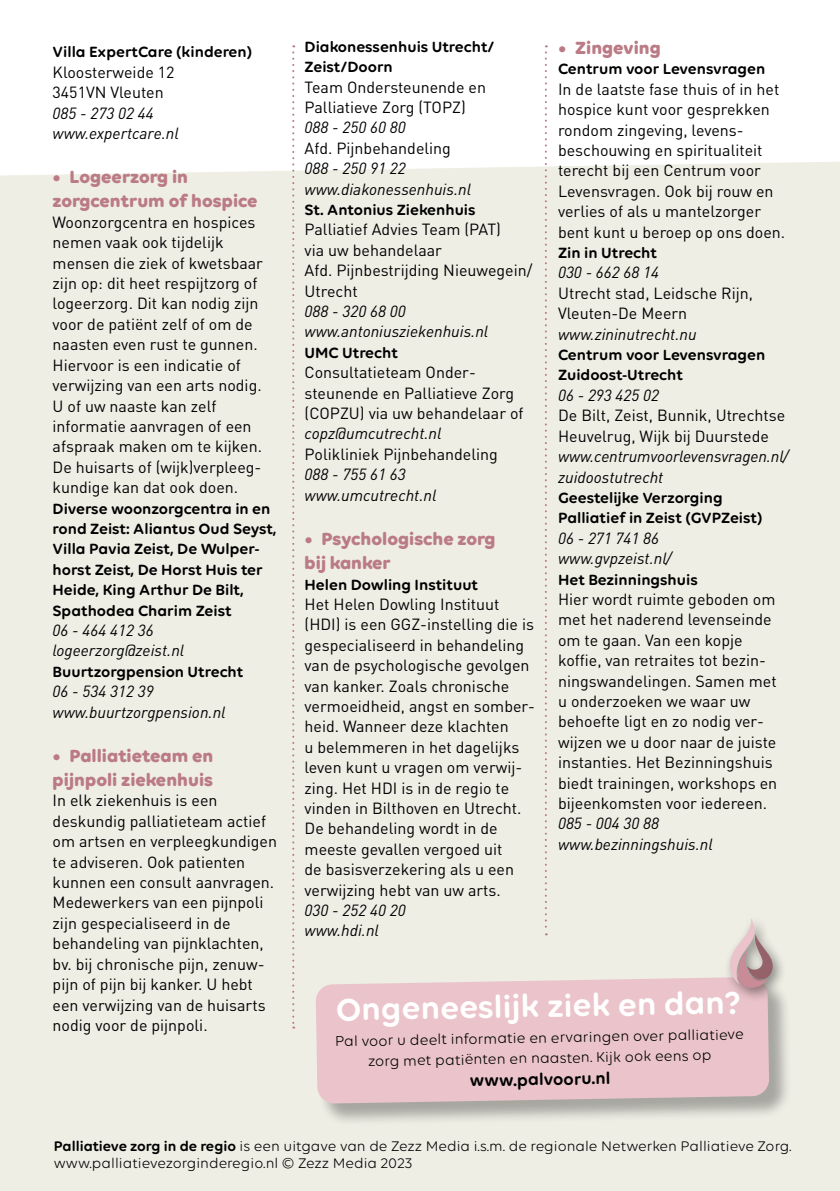
<style>
.page{position:relative;width:840px;height:1191px;background:#fff}
.page>*{position:absolute;margin:0;border:0;box-sizing:border-box;transform-origin:0 0}
.t1{font:600 34px "Volte Rounded";color:#fff}
.t2{font:700 19px/24px "Volte Rounded";color:#bb7b85}
.t3{font:600 18px "Volte Rounded";color:#000}
.t4{font:16px/20.4px "DINOT";color:#000}
.t5{font:600 16px/20.4px "Volte Rounded";color:#000}
.t6{font:italic 16px/20.4px "DINOT";color:#000}
.t7{font:15.4px/20.4px "Volte Rounded";color:#000;text-align:center}
.t8{font:15px/17px "Volte Rounded";color:#000}
.s1{font-weight:600}
</style>
<div class="page">
<div style="left:0;top:0;width:839px;height:1191px;background:#eeeee5"></div>
<div style="left:0;top:0;width:839px;height:175px;background:#fff"></div>
<div style="left:317px;top:978px;width:474px;height:148px;background:#000;opacity:.3"></div>
<div style="left:316px;top:977px;width:452px;height:126px;background:#eac4ca"></div>
<div style="left:722px;top:913px;width:64px;height:89px;background:#000;opacity:.45"></div>
<svg style="left:729px;top:918px;width:50px;height:71px"></svg>
<svg style="left:292px;top:45px;width:2px;height:983px"></svg>
<svg style="left:544px;top:45px;width:2px;height:890px"></svg>
<p class="t5" style="left:53px;top:41px;width:201px">Villa ExpertCare (kinderen)</p>
<p class="t4" style="left:53px;top:61px;width:123px">Kloosterweide 12<br>3451VN Vleuten</p>
<p class="t6" style="left:53px;top:102px;width:127px">085 - 273 02 44 www.expertcare.nl</p>
<p class="t2" style="left:53px;top:165px;width:206px">• Logeerzorg in zorgcentrum of hospice</p>
<p class="t4" style="left:53px;top:211px;width:212px">Woonzorgcentra en hospices nemen vaak ook tijdelijk mensen die ziek of kwetsbaar zijn op: dit heet respijtzorg of logeerzorg. Dit kan nodig zijn voor de patiënt zelf of om de naasten even rust te gunnen.<br>Hiervoor is een indicatie of verwijzing van een arts nodig.<br>U of uw naaste kan zelf informatie aanvragen of een afspraak maken om te kijken.<br>De huisarts of (wijk)verpleeg&shy;kundige kan dat ook doen.</p>
<p class="t5" style="left:53px;top:497px;width:225px">Diverse woonzorgcentra in en rond Zeist: Aliantus Oud Seyst,<br>Villa Pavia Zeist, De Wulper&shy;horst Zeist, De Horst Huis ter<br>Heide, King Arthur De Bilt,<br>Spathodea Charim Zeist</p>
<p class="t6" style="left:53px;top:619px;width:133px">06 - 464 412 36 logeerzorg@zeist.nl</p>
<p class="t5" style="left:53px;top:661px;width:192px">Buurtzorgpension Utrecht</p>
<p class="t6" style="left:53px;top:680px;width:174px">06 - 534 312 39 www.buurtzorgpension.nl</p>
<p class="t2" style="left:53px;top:743px;width:162px">• Palliatieteam en pijnpoli ziekenhuis</p>
<p class="t4" style="left:53px;top:790px;width:226px">In elk ziekenhuis is een deskundig palliatieteam actief om artsen en verpleegkundigen te adviseren. Ook patienten kunnen een consult aanvragen.<br>Medewerkers van een pijnpoli zijn gespecialiseerd in de behandeling van pijnklachten, bv. bij chronische pijn, zenuw&shy;pijn of pijn bij kanker. U hebt een verwijzing van de huisarts nodig voor de pijnpoli.</p>
<p class="t5" style="left:304px;top:36px;width:191px">Diakonessenhuis Utrecht/<br>Zeist/Doorn</p>
<p class="t4" style="left:304px;top:76px;width:183px">Team Ondersteunende en<br>Palliatieve Zorg (TOPZ)</p>
<p class="t6" style="left:304px;top:117px;width:102px">088 - 250 60 80</p>
<p class="t4" style="left:304px;top:137px;width:148px">Afd. Pijnbehandeling</p>
<p class="t6" style="left:304px;top:157px;width:167px">088 - 250 91 22 www.diakonessenhuis.nl</p>
<p class="t5" style="left:304px;top:199px;width:172px">St. Antonius Ziekenhuis</p>
<p class="t4" style="left:304px;top:219px;width:229px">Palliatief Advies Team (PAT)<br>via uw behandelaar<br>Afd. Pijnbestrijding Nieuwegein/<br>Utrecht</p>
<p class="t6" style="left:304px;top:300px;width:185px">088 - 320 68 00 www.antoniusziekenhuis.nl</p>
<p class="t5" style="left:304px;top:342px;width:95px">UMC Utrecht</p>
<p class="t4" style="left:304px;top:361px;width:220px">Consultatieteam Onder&shy;steunende en Palliatieve Zorg (COPZU) via uw behandelaar of</p>
<p class="t6" style="left:304px;top:423px;width:138px">copz@umcutrecht.nl</p>
<p class="t4" style="left:304px;top:443px;width:195px">Polikliniek Pijnbehandeling</p>
<p class="t6" style="left:304px;top:463px;width:133px">088 - 755 61 63 www.umcutrecht.nl</p>
<p class="t2" style="left:304px;top:526px;width:192px">• Psychologische zorg bij kanker</p>
<p class="t5" style="left:304px;top:573px;width:175px">Helen Dowling Instituut</p>
<p class="t4" style="left:304px;top:593px;width:232px">Het Helen Dowling Instituut (HDI) is een GGZ-instelling die is gespecialiseerd in behandeling van de psychologische gevolgen van kanker. Zoals chronische vermoeidheid, angst en somber&shy;heid. Wanneer deze klachten<br>u belemmeren in het dagelijks leven kunt u vragen om verwij&shy;zing. Het HDI is in de regio te vinden in Bilthoven en Utrecht.<br>De behandeling wordt in de meeste gevallen vergoed uit<br>de basisverzekering als u een verwijzing hebt van uw arts.</p>
<p class="t6" style="left:304px;top:899px;width:102px">030 - 252 40 20 www.hdi.nl</p>
<p class="t2" style="left:557px;top:35px;width:104px">• Zingeving</p>
<p class="t5" style="left:557px;top:58px;width:209px">Centrum voor Levensvragen</p>
<p class="t4" style="left:557px;top:78px;width:228px">In de laatste fase thuis of in het hospice kunt voor gesprekken rondom zingeving, levens&shy;beschouwing en spiritualiteit terecht bij een Centrum voor<br>Levensvragen. Ook bij rouw en verlies of als u mantelzorger bent kunt u beroep op ons doen.</p>
<p class="t5" style="left:557px;top:242px;width:100px">Zin in Utrecht</p>
<p class="t6" style="left:557px;top:262px;width:102px">030 - 662 68 14</p>
<p class="t4" style="left:557px;top:282px;width:196px">Utrecht stad, Leidsche Rijn,<br>Vleuten-De Meern</p>
<p class="t6" style="left:557px;top:323px;width:140px">www.zininutrecht.nu</p>
<p class="t5" style="left:557px;top:344px;width:209px">Centrum voor Levensvragen<br>Zuidoost-Utrecht</p>
<p class="t6" style="left:557px;top:384px;width:102px">06 - 293 425 02</p>
<p class="t4" style="left:557px;top:405px;width:228px">De Bilt, Zeist, Bunnik, Utrechtse<br>Heuvelrug, Wijk bij Duurstede</p>
<p class="t6" style="left:557px;top:445px;width:232px">www.centrumvoorlevensvragen.nl/ zuidoostutrecht</p>
<p class="t5" style="left:557px;top:487px;width:206px">Geestelijke Verzorging<br>Palliatief in Zeist (GVPZeist)</p>
<p class="t6" style="left:557px;top:527px;width:115px">06 - 271 741 86 www.gvpzeist.nl/</p>
<p class="t5" style="left:557px;top:568px;width:141px">Het Bezinningshuis</p>
<p class="t4" style="left:557px;top:588px;width:220px">Hier wordt ruimte geboden om met het naderend levenseinde om te gaan. Van een kopje koffie, van retraites tot bezin&shy;ningswandelingen. Samen met u onderzoeken we waar uw behoefte ligt en zo nodig ver&shy;wijzen we u door naar de juiste instanties. Het Bezinningshuis biedt trainingen, workshops en bijeenkomsten voor iedereen.</p>
<p class="t6" style="left:557px;top:813px;width:156px">085 - 004 30 88 www.bezinningshuis.nl</p>
<h1 class="t1" style="left:335px;top:989px;width:407px;rotate:-1deg">Ongeneeslijk ziek en dan?</h1>
<p class="t7" style="left:334px;top:1030px;width:410px;rotate:-1deg">Pal voor u deelt informatie en ervaringen over palliatieve zorg met patiënten en naasten. Kijk ook eens op</p>
<p class="t3" style="left:469px;top:1069px;width:142px;rotate:-1deg">www.palvooru.nl</p>
<p class="t8" style="left:54px;top:1136px;width:738px"><span class="s1">Palliatieve zorg in de regio</span> is een uitgave van de Zezz Media i.s.m. de regionale Netwerken Palliatieve Zorg. www.palliatievezorginderegio.nl © Zezz Media 2023</p>
</div>
